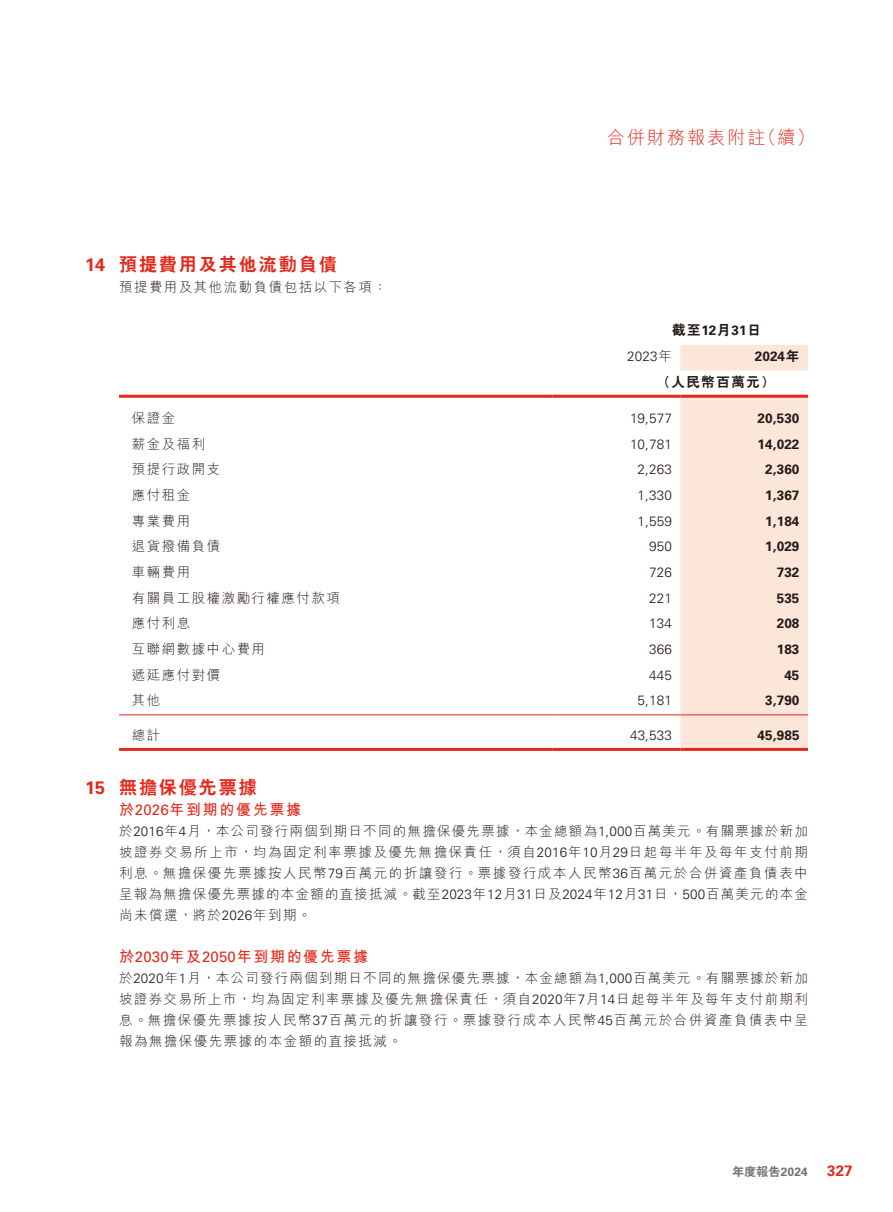
<style>
.page{position:relative;width:893px;height:1212px;background:#fff}
.page>*{position:absolute;margin:0;border:0;box-sizing:border-box;transform-origin:0 0}
.t1{font:800 18px "C Hei 2 HK";letter-spacing:.11em;color:#e2291c}
.t2{font:300 18px "M Hei HK";letter-spacing:.115em;color:#e2291c}
.t3{font:700 15px "M Hei HK";letter-spacing:.11em;color:#e2291c}
.t4{font:700 15px "Univers";color:#e2291c}
.t5{font:300 13.5px/21px "M Hei HK";letter-spacing:.11em;color:#231916;text-align:justify}
.t6{font:700 13.5px "Univers";letter-spacing:.01em;color:#231916}
.t7{font:300 13.5px "Univers";letter-spacing:.01em;color:#231916}
.t8{font:800 13.5px "C Hei 2 HK";letter-spacing:.11em;color:#231916}
.t9{font:800 12px "C Hei 2 HK";color:#727272}
.s1{font-family:"Univers";font-weight:700}
.s2{font-family:"M Hei HK"}
.s3{font-family:"C Hei 2 HK";font-weight:800}
.s4{font-family:"Univers";font-weight:400}
.s5{font-family:"Univers"}
</style>
<div class="page">
<svg style="left:680px;top:345px;width:128px;height:403px;background:#fce6db"></svg>
<hr style="left:119px;top:395px;width:434px;height:3px;background:#e2291c">
<hr style="left:553px;top:395px;width:127px;height:3px;background:#e2291c">
<hr style="left:680px;top:395px;width:128px;height:3px;background:#e2291c">
<hr style="left:119px;top:714px;width:434px;height:1px;background:#e2291c">
<hr style="left:553px;top:714px;width:127px;height:1px;background:#e2291c">
<hr style="left:680px;top:714px;width:128px;height:1px;background:#e2291c">
<hr style="left:119px;top:748px;width:434px;height:3px;background:#e2291c">
<hr style="left:553px;top:748px;width:127px;height:3px;background:#e2291c">
<hr style="left:680px;top:748px;width:128px;height:3px;background:#e2291c">
<h1 class="t1" style="left:85px;top:252px;width:253px"><span class="s1">14</span> 預提費用及其他流動負債</h1>
<p class="t5" style="left:119px;top:276px;width:270px">預提費用及其他流動負債包括以下各項：</p>
<h1 class="t2" style="left:607px;top:124px;width:209px">合併財務報表附註（續）</h1>
<p class="t8" style="left:672px;top:321px;width:90px">截至<span class="s1">12</span>月<span class="s1">31</span>日</p>
<p class="t7" style="left:627px;top:348px;width:46px">2023<span class="s2">年</span></p>
<p class="t6" style="left:755px;top:348px;width:46px">2024<span class="s3">年</span></p>
<p class="t8" style="left:657px;top:373px;width:118px">（人民幣百萬元）</p>
<p class="t5" style="left:132px;top:407px;width:45px">保證金</p>
<p class="t7" style="left:630px;top:410px;width:43px">19,577</p>
<p class="t6" style="left:758px;top:410px;width:43px">20,530</p>
<p class="t5" style="left:132px;top:433px;width:75px">薪金及福利</p>
<p class="t7" style="left:630px;top:436px;width:43px">10,781</p>
<p class="t6" style="left:758px;top:436px;width:43px">14,022</p>
<p class="t5" style="left:132px;top:458px;width:90px">預提行政開支</p>
<p class="t7" style="left:638px;top:461px;width:36px">2,263</p>
<p class="t6" style="left:765px;top:462px;width:36px">2,360</p>
<p class="t5" style="left:132px;top:484px;width:60px">應付租金</p>
<p class="t7" style="left:638px;top:487px;width:36px">1,330</p>
<p class="t6" style="left:765px;top:487px;width:36px">1,367</p>
<p class="t5" style="left:132px;top:510px;width:60px">專業費用</p>
<p class="t7" style="left:638px;top:513px;width:36px">1,559</p>
<p class="t6" style="left:765px;top:513px;width:36px">1,184</p>
<p class="t5" style="left:132px;top:535px;width:90px">退貨撥備負債</p>
<p class="t7" style="left:649px;top:538px;width:24px">950</p>
<p class="t6" style="left:765px;top:539px;width:36px">1,029</p>
<p class="t5" style="left:132px;top:561px;width:60px">車輛費用</p>
<p class="t7" style="left:649px;top:564px;width:24px">726</p>
<p class="t6" style="left:777px;top:564px;width:24px">732</p>
<p class="t5" style="left:132px;top:587px;width:210px">有關員工股權激勵行權應付款項</p>
<p class="t7" style="left:649px;top:590px;width:24px">221</p>
<p class="t6" style="left:777px;top:590px;width:24px">535</p>
<p class="t5" style="left:132px;top:612px;width:60px">應付利息</p>
<p class="t7" style="left:649px;top:615px;width:24px">134</p>
<p class="t6" style="left:777px;top:616px;width:24px">208</p>
<p class="t5" style="left:132px;top:638px;width:135px">互聯網數據中心費用</p>
<p class="t7" style="left:649px;top:641px;width:24px">366</p>
<p class="t6" style="left:777px;top:641px;width:24px">183</p>
<p class="t5" style="left:132px;top:664px;width:90px">遞延應付對價</p>
<p class="t7" style="left:649px;top:667px;width:24px">445</p>
<p class="t6" style="left:784px;top:667px;width:17px">45</p>
<p class="t5" style="left:132px;top:689px;width:30px">其他</p>
<p class="t7" style="left:638px;top:692px;width:36px">5,181</p>
<p class="t6" style="left:765px;top:693px;width:36px">3,790</p>
<p class="t5" style="left:132px;top:724px;width:30px">總計</p>
<p class="t7" style="left:630px;top:727px;width:43px">43,533</p>
<p class="t6" style="left:758px;top:727px;width:43px">45,985</p>
<h1 class="t1" style="left:85px;top:775px;width:173px"><span class="s1">15</span> 無擔保優先票據</h1>
<p class="t3" style="left:119px;top:798px;width:183px">於<span class="s4">2026</span>年到期的優先票據</p>
<p class="t5" style="left:119px;top:820px;width:690px">於<span class="s5">2016</span>年<span class="s5">4</span>月，本公司發行兩個到期日不同的無擔保優先票據，本金總額為<span class="s5">1,000</span>百萬美元。有關票據於新加坡證券交易所上市，均為固定利率票據及優先無擔保責任，須自<span class="s5">2016</span>年<span class="s5">10</span>月<span class="s5">29</span>日起每半年及每年支付前期利息。無擔保優先票據按人民幣<span class="s5">79</span>百萬元的折讓發行。票據發行成本人民幣<span class="s5">36</span>百萬元於合併資產負債表中呈報為無擔保優先票據的本金額的直接抵減。截至<span class="s5">2023</span>年<span class="s5">12</span>月<span class="s5">31</span>日及<span class="s5">2024</span>年<span class="s5">12</span>月<span class="s5">31</span>日，<span class="s5">500</span>百萬美元的本金尚未償還，將於<span class="s5">2026</span>年到期。</p>
<p class="t3" style="left:119px;top:945px;width:251px">於<span class="s4">2030</span>年及<span class="s4">2050</span>年到期的優先票據</p>
<p class="t5" style="left:119px;top:967px;width:690px">於<span class="s5">2020</span>年<span class="s5">1</span>月，本公司發行兩個到期日不同的無擔保優先票據，本金總額為<span class="s5">1,000</span>百萬美元。有關票據於新加坡證券交易所上市，均為固定利率票據及優先無擔保責任，須自<span class="s5">2020</span>年<span class="s5">7</span>月<span class="s5">14</span>日起每半年及每年支付前期利息。無擔保優先票據按人民幣<span class="s5">37</span>百萬元的折讓發行。票據發行成本人民幣<span class="s5">45</span>百萬元於合併資產負債表中呈報為無擔保優先票據的本金額的直接抵減。</p>
<p class="t9" style="left:732px;top:1163px;width:77px">年度報告<span class="s1">2024</span></p>
<p class="t4" style="left:827px;top:1162px;width:27px">327</p>
</div>
